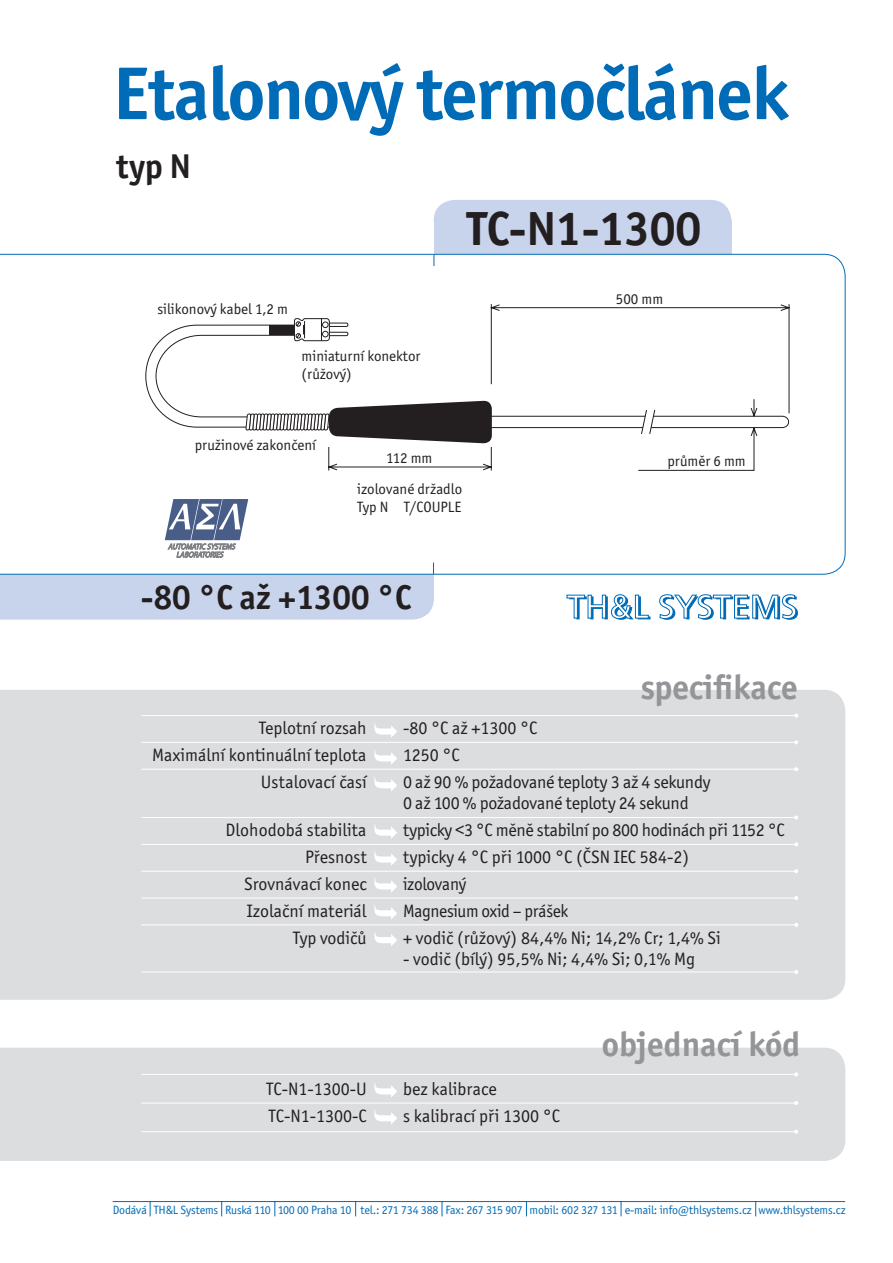
<style>
.page{position:relative;width:893px;height:1263px;background:#fff}
.page>*{position:absolute;margin:0;border:0;box-sizing:border-box;transform-origin:0 0}
.t1{font:700 75px "Officina Sans Itc TOT";letter-spacing:-.02em;color:#006bb6}
.t2{font:700 48px "Officina Sans Itc TOT";color:#231f20}
.t3{font:700 34.5px "Officina Sans Itc TOT";color:#939598}
.t4{font:700 34.5px "Officina Sans Itc TOT";color:#231f20}
.t5{font:18px/27px "Officina Sans Itc TOT";color:#231f20}
.t6{font:15px/18px "Officina Sans Itc TOT";color:#231f20}
.t7{font:12px "Officina Sans Itc TOT";letter-spacing:-.015em;color:#006bb6}
</style>
<div class="page">
<div style="left:434px;top:200px;width:297px;height:21px;background:#c8d4ec"></div>
<div style="left:434px;top:221px;width:297px;height:33px;background:#c8d4ec"></div>
<svg style="left:0;top:254px;width:845px;height:320px"></svg>
<hr style="left:113px;top:1201px;width:732px;height:1px;background:#006bb6">
<svg style="left:221px;top:1202px;width:1px;height:14px"></svg>
<svg style="left:275px;top:1202px;width:1px;height:14px"></svg>
<svg style="left:355px;top:1202px;width:1px;height:14px"></svg>
<svg style="left:442px;top:1202px;width:1px;height:14px"></svg>
<svg style="left:526px;top:1202px;width:1px;height:14px"></svg>
<svg style="left:755px;top:1202px;width:1px;height:14px"></svg>
<svg style="left:150px;top:1202px;width:1px;height:14px"></svg>
<svg style="left:621px;top:1202px;width:1px;height:14px"></svg>
<svg style="left:566px;top:594px;width:84px;height:26px"></svg>
<svg style="left:659px;top:594px;width:139px;height:26px"></svg>
<div style="left:0;top:690px;width:845px;height:310px;background:#dcdddf"></div>
<svg style="left:794px;top:713px;width:4px;height:4px"></svg>
<svg style="left:794px;top:740px;width:4px;height:4px"></svg>
<svg style="left:794px;top:767px;width:4px;height:4px"></svg>
<svg style="left:794px;top:815px;width:4px;height:4px"></svg>
<svg style="left:794px;top:842px;width:4px;height:4px"></svg>
<svg style="left:794px;top:869px;width:4px;height:4px"></svg>
<svg style="left:794px;top:896px;width:4px;height:4px"></svg>
<svg style="left:794px;top:923px;width:4px;height:4px"></svg>
<hr style="left:141px;top:817px;width:655px;height:1px;background:#fff">
<hr style="left:141px;top:844px;width:655px;height:1px;background:#fff">
<hr style="left:141px;top:871px;width:655px;height:1px;background:#fff">
<hr style="left:141px;top:897px;width:655px;height:1px;background:#fff">
<hr style="left:141px;top:924px;width:655px;height:1px;background:#fff">
<hr style="left:141px;top:742px;width:655px;height:1px;background:#fff">
<hr style="left:141px;top:769px;width:655px;height:1px;background:#fff">
<hr style="left:141px;top:715px;width:655px;height:1px;background:#fff">
<div style="left:0;top:1048px;width:845px;height:113px;background:#dcdddf"></div>
<hr style="left:141px;top:1102px;width:655px;height:1px;background:#fff">
<svg style="left:794px;top:1101px;width:4px;height:4px"></svg>
<hr style="left:141px;top:1131px;width:655px;height:1px;background:#fff">
<svg style="left:794px;top:1130px;width:4px;height:4px"></svg>
<svg style="left:374px;top:1083px;width:23px;height:15px"></svg>
<svg style="left:374px;top:1110px;width:23px;height:14px"></svg>
<svg style="left:0;top:499px;width:434px;height:121px"></svg>
<svg style="left:434px;top:254px;width:1px;height:12px"></svg>
<svg style="left:374px;top:723px;width:23px;height:15px"></svg>
<svg style="left:374px;top:750px;width:23px;height:15px"></svg>
<svg style="left:374px;top:777px;width:23px;height:14px"></svg>
<svg style="left:374px;top:824px;width:23px;height:15px"></svg>
<svg style="left:374px;top:851px;width:23px;height:15px"></svg>
<svg style="left:374px;top:878px;width:23px;height:15px"></svg>
<svg style="left:374px;top:905px;width:23px;height:14px"></svg>
<svg style="left:374px;top:932px;width:23px;height:14px"></svg>
<hr style="left:141px;top:1074px;width:655px;height:1px;background:#fff">
<svg style="left:794px;top:1072px;width:4px;height:4px"></svg>
<svg style="left:145px;top:304px;width:644px;height:167px"></svg>
<svg style="left:794px;top:970px;width:4px;height:4px"></svg>
<hr style="left:141px;top:971px;width:655px;height:1px;background:#fff">
<h1 class="t1" style="left:113px;top:65px;width:677px">Etalonový termočlánek</h1>
<h3 class="t4" style="left:116px;top:153px;width:77px">typ N</h3>
<p class="t6" style="left:157px;top:301px;width:132px">silikonový kabel 1,2 m</p>
<p class="t6" style="left:302px;top:348px;width:120px">miniaturní konektor (růžový)</p>
<p class="t6" style="left:195px;top:437px;width:123px">pružinové zakončení</p>
<p class="t6" style="left:386px;top:450px;width:48px">112 mm</p>
<h2 class="t2" style="left:467px;top:211px;width:236px">TC-N1-1300</h2>
<p class="t6" style="left:616px;top:291px;width:49px">500 mm</p>
<p class="t6" style="left:667px;top:453px;width:80px">průměr 6 mm</p>
<p class="t6" style="left:357px;top:481px;width:106px">izolované držadlo<br>Typ N T/COUPLE</p>
<h3 class="t4" style="left:141px;top:584px;width:272px">-80 °C až +1300 °C</h3>
<h3 class="t3" style="left:640px;top:674px;width:159px">specifikace</h3>
<p class="t5" style="left:152px;top:716px;width:216px;text-align:right">Teplotní rozsah<br>Maximální kontinuální teplota<br>Ustalovací časí</p>
<p class="t5" style="left:226px;top:818px;width:143px;text-align:right">Dlohodobá stabilita<br>Přesnost<br>Srovnávací konec<br>Izolační materiál<br>Typ vodičů</p>
<p class="t5" style="left:403px;top:716px;width:309px">-80 °C až +1300 °C<br>1250 °C<br>0 až 90 % požadované teploty 3 až 4 sekundy</p>
<p class="t5" style="left:403px;top:791px;width:383px">0 až 100 % požadované teploty 24 sekund<br>typicky &lt;3 °C měně stabilní po 800 hodinách při 1152 °C typicky 4 °C při 1000 °C (ČSN IEC 584-2)<br>izolovaný<br>Magnesium oxid – prášek<br>+ vodič (růžový) 84,4% Ni; 14,2% Cr; 1,4% Si</p>
<p class="t5" style="left:403px;top:947px;width:293px">- vodič (bílý) 95,5% Ni; 4,4% Si; 0,1% Mg</p>
<h3 class="t3" style="left:602px;top:1031px;width:200px">objednací kód</h3>
<p class="t5" style="left:266px;top:1077px;width:102px">TC-N1-1300-U<br>TC-N1-1300-C</p>
<p class="t5" style="left:403px;top:1077px;width:158px">bez kalibrace<br>s kalibrací při 1300 °C</p>
<p class="t7" style="left:113px;top:1205px;width:734px">Dodává TH&amp;L Systems Ruská 110 100 00 Praha 10 tel.: 271 734 388 Fax: 267 315 907 mobil: 602 327 131 e-mail: info@thlsystems.cz www.thlsystems.cz</p>
</div>
